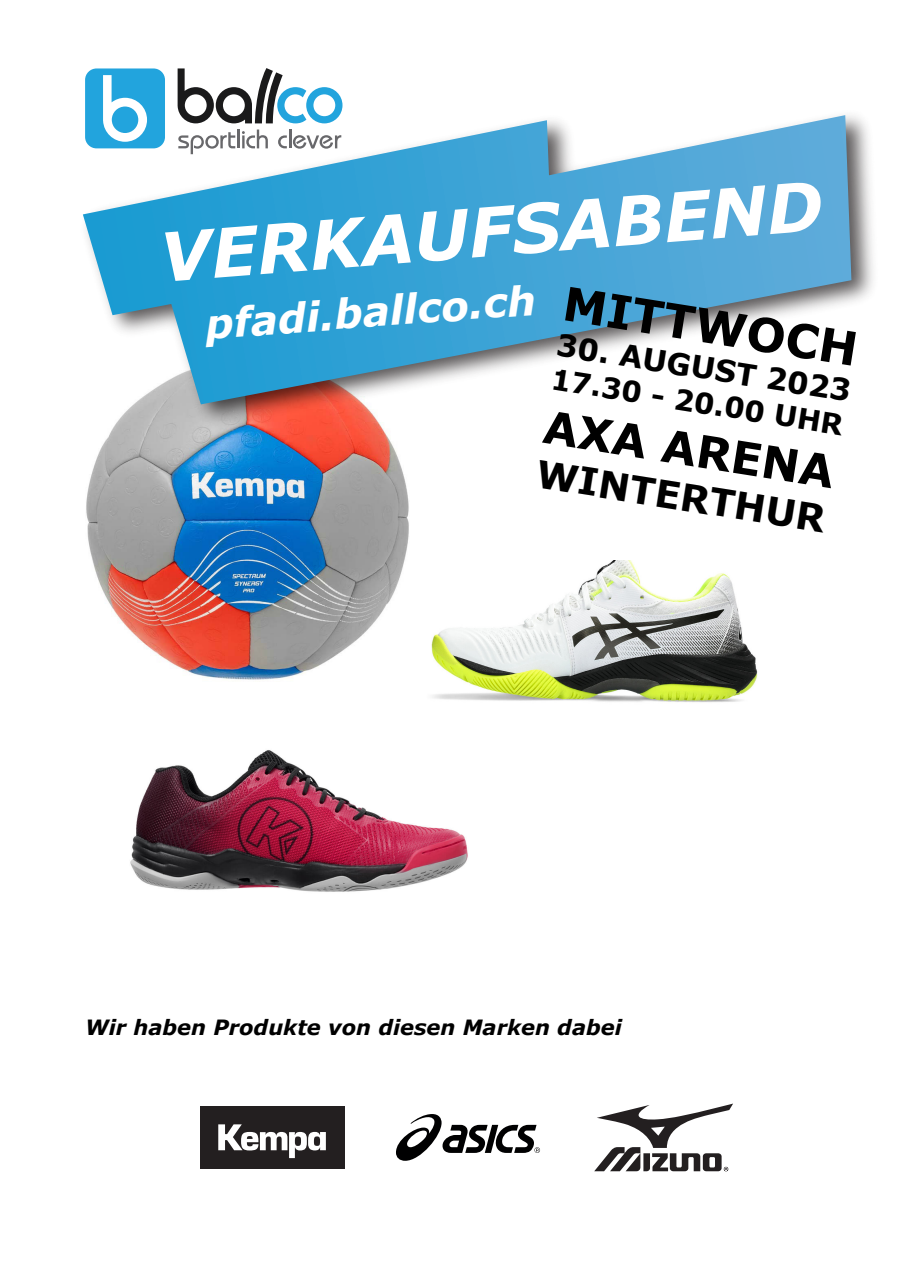
<style>
.page{position:relative;width:902px;height:1272px;background:#fff}
.page>*{position:absolute;margin:0;border:0;box-sizing:border-box;transform-origin:0 0}
.Headline{font:italic 700 67.5px "Verdana";color:#fff}
.Text{font:700 46.5px "Verdana";color:#000}
.Text-2{font:700 45px "Verdana";color:#000}
.domain{font:italic 700 40.5px "Verdana";color:#fff}
.Text-3{font:700 37.5px "Verdana";color:#000}
.Text-4{font:700 30px "Verdana";color:#000}
.Text-5{font:700 28.5px "Verdana";color:#000}
.Text-6{font:italic 700 21px "Verdana";color:#000}
</style>
<div class="page">
<img style="left:130px;top:750px;width:338px;height:142px">
<img style="left:86px;top:453px;width:323px;height:227px">
<img style="left:85px;top:68px;width:788px;height:385px">
<svg style="left:83px;top:115px;width:768px;height:289px"></svg>
<svg style="left:396px;top:1114px;width:144px;height:46px"></svg>
<div style="left:200px;top:1106px;width:144px;height:62px;background:#231f20"></div>
<svg style="left:218px;top:1124px;width:108px;height:34px"></svg>
<svg style="left:594px;top:1103px;width:139px;height:68px"></svg>
<img style="left:431px;top:560px;width:327px;height:143px">
<p class="Headline" style="left:155px;top:216px;width:666px;rotate:-5deg">VERKAUFSABEND</p>
<p class="Text" style="left:568px;top:273px;width:299px;rotate:9deg">MITTWOCH</p>
<p class="domain" style="left:203px;top:297px;width:333px;rotate:-4deg">pfadi.ballco.ch</p>
<p class="Text-4" style="left:560px;top:325px;width:299px;rotate:9deg">30. AUGUST 2023</p>
<p class="Text-5" style="left:554px;top:360px;width:296px;rotate:9deg">17.30 - 20.00 UHR</p>
<p class="Text-2" style="left:548px;top:397px;width:295px;rotate:9deg">AXA ARENA</p>
<p class="Text-3" style="left:540px;top:449px;width:293px;rotate:9deg">WINTERTHUR</p>
<p class="Text-6" style="left:85px;top:1013px;width:538px">Wir haben Produkte von diesen Marken dabei</p>
</div>
